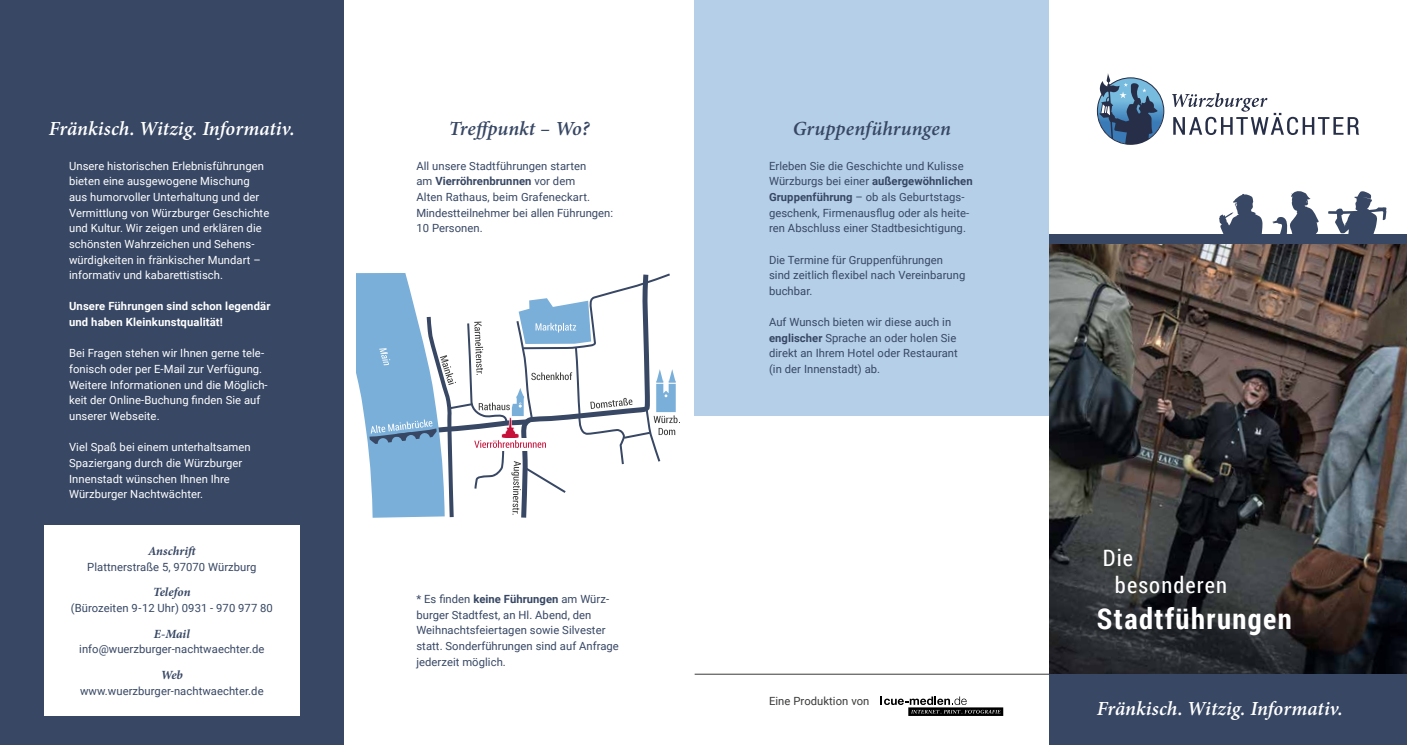
<style>
.page{position:relative;width:1407px;height:745px;background:#fff}
.page>*{position:absolute;margin:0;border:0;box-sizing:border-box;transform-origin:0 0}
.t1{font:700 28.75px "Roboto Condensed";letter-spacing:.05em;color:#fff}
.t2{font:22.5px/26.2px "Roboto Condensed";letter-spacing:.05em;color:#fff}
.t3{font:italic 600 20px "Minion Pro";color:#fff}
.t4{font:italic 600 20px "Minion Pro";color:#374764}
.t5{font:italic 700 12.5px "Minion Pro";color:#374764}
.t6{font:11.25px/15.6px "Roboto";letter-spacing:.005em;color:#374764}
.t7{font:11.25px/15.6px "Roboto";letter-spacing:.005em;color:#fff}
.t8{font:700 11.25px/15.6px "Roboto";letter-spacing:.01em;color:#fff}
.t9{font:11.25px "Roboto";letter-spacing:.005em;color:#3a3a39}
.s1{font-weight:700}
</style>
<div class="page">
<svg style="left:356px;top:273px;width:322px;height:244px"></svg>
<hr style="left:694px;top:673px;width:355px;height:1px;background:#3a3a39">
<div style="left:694px;top:0;width:355px;height:415px;background:#b5cfe9"></div>
<div style="left:0;top:0;width:344px;height:744px;background:#374764"></div>
<div style="left:44px;top:524px;width:255px;height:191px;background:#fff"></div>
<svg style="left:880px;top:696px;width:123px;height:19px"></svg>
<svg style="left:1172px;top:93px;width:187px;height:42px"></svg>
<svg style="left:1097px;top:73px;width:67px;height:72px"></svg>
<div style="left:1049px;top:234px;width:358px;height:10px;background:#374764"></div>
<svg style="left:1219px;top:194px;width:44px;height:40px"></svg>
<svg style="left:1272px;top:191px;width:47px;height:43px"></svg>
<svg style="left:1328px;top:191px;width:58px;height:43px"></svg>
<img style="left:1049px;top:244px;width:358px;height:429px">
<div style="left:1049px;top:673px;width:358px;height:71px;background:#374764"></div>
<h3 class="t3" style="left:49px;top:114px;width:247px">Fränkisch. Witzig. Informativ.</h3>
<h3 class="t4" style="left:449px;top:114px;width:142px">Treffpunkt – Wo?</h3>
<p class="t7" style="left:69px;top:157px;width:202px">Unsere historischen Erlebnisführungen bieten eine ausgewogene Mischung aus humorvoller Unterhaltung und der Vermittlung von Würzburger Geschichte und Kultur. Wir zeigen und erklären die schönsten Wahrzeichen und Sehens&shy;würdigkeiten in fränkischer Mundart – informativ und kabarettistisch.</p>
<p class="t8" style="left:69px;top:298px;width:203px">Unsere Führungen sind schon legendär und haben Kleinkunstqualität!</p>
<p class="t7" style="left:69px;top:345px;width:200px">Bei Fragen stehen wir Ihnen gerne tele&shy;fonisch oder per E-Mail zur Verfügung.<br>Weitere Informationen und die Möglich&shy;keit der Online-Buchung finden Sie auf unserer Webseite.</p>
<p class="t7" style="left:69px;top:439px;width:183px">Viel Spaß bei einem unterhaltsamen<br>Spaziergang durch die Würzburger<br>Innenstadt wünschen Ihnen Ihre<br>Würzburger Nachtwächter.</p>
<p class="t5" style="left:148px;top:542px;width:51px">Anschrift</p>
<p class="t6" style="left:87px;top:558px;width:171px">Plattnerstraße 5, 97070 Würzburg</p>
<p class="t5" style="left:153px;top:583px;width:39px">Telefon</p>
<p class="t6" style="left:71px;top:599px;width:203px">(Bürozeiten 9-12 Uhr) 0931 - 970 977 80</p>
<p class="t5" style="left:154px;top:624px;width:37px">E-Mail</p>
<p class="t6" style="left:79px;top:640px;width:187px">info@wuerzburger-nachtwaechter.de</p>
<p class="t5" style="left:161px;top:665px;width:24px">Web</p>
<p class="t6" style="left:80px;top:682px;width:185px">www.wuerzburger-nachtwaechter.de</p>
<p class="t6" style="left:416px;top:157px;width:198px">All unsere Stadtführungen starten<br>am <span class="s1">Vierröhrenbrunnen</span> vor dem<br>Alten Rathaus, beim Grafeneckart.<br>Mindestteilnehmer bei allen Führungen:<br>10 Personen.</p>
<p class="t6" style="left:416px;top:590px;width:204px">* Es finden <span class="s1">keine Führungen</span> am Würz&shy;burger Stadtfest, an Hl. Abend, den Weihnachtsfeiertagen sowie Silvester statt. Sonderführungen sind auf Anfrage jederzeit möglich.</p>
<h3 class="t4" style="left:793px;top:114px;width:160px">Gruppenführungen</h3>
<p class="t6" style="left:769px;top:157px;width:205px">Erleben Sie die Geschichte und Kulisse Würzburgs bei einer <span class="s1">außergewöhnlichen Gruppenführung</span> – ob als Geburtstags&shy;geschenk, Firmenausflug oder als heite&shy;ren Abschluss einer Stadtbesichtigung.</p>
<p class="t6" style="left:769px;top:251px;width:198px">Die Termine für Gruppenführungen sind zeitlich flexibel nach Vereinbarung buchbar.</p>
<p class="t6" style="left:769px;top:314px;width:190px">Auf Wunsch bieten wir diese auch in <span class="s1">englischer</span> Sprache an oder holen Sie direkt an Ihrem Hotel oder Restaurant (in der Innenstadt) ab.</p>
<p class="t9" style="left:769px;top:692px;width:102px">Eine Produktion von</p>
<h2 class="t2" style="left:1115px;top:544px;width:113px;text-indent:-12px">Die besonderen</h2>
<h1 class="t1" style="left:1097px;top:598px;width:196px">Stadtführungen</h1>
<h3 class="t3" style="left:1097px;top:694px;width:248px">Fränkisch. Witzig. Informativ.</h3>
</div>
